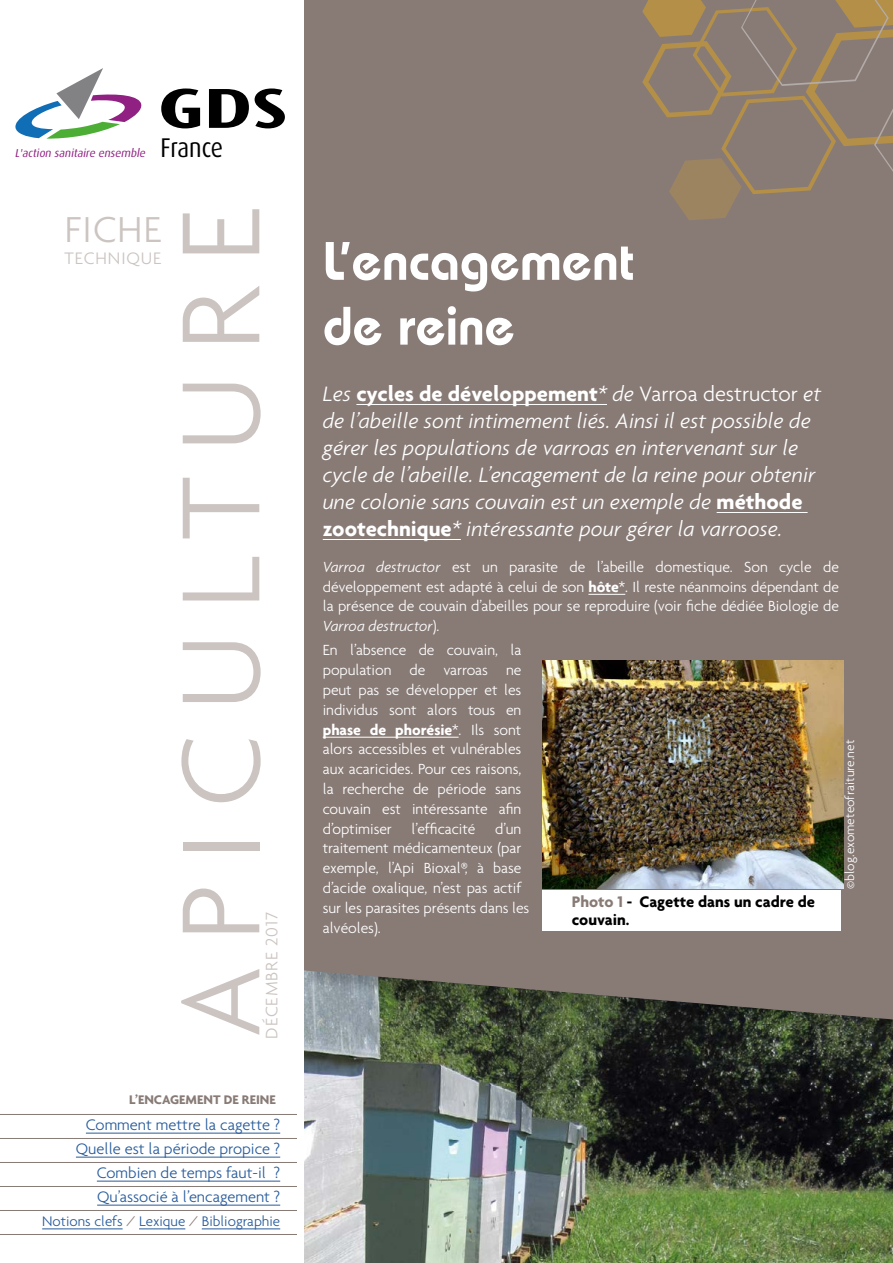
<style>
.page{position:relative;width:893px;height:1263px;background:#fff}
.page>*{position:absolute;margin:0;border:0;box-sizing:border-box;transform-origin:0 0}
.t1{font:300 120px "Agenda";letter-spacing:.21em;color:#cbc4c1}
.t2{font:600 54px/64.8px "Bauhaus";color:#fff}
.t3{font:300 39px "Agenda";letter-spacing:.03em;color:#cbc4c1}
.t4{font:27.15px "Dax";letter-spacing:-.01em;color:#000;scale:.87 1}
.t5{font:italic 300 22.5px/27px "Agenda";color:#fff}
.t6{font:300 18px "Agenda";letter-spacing:.05em;color:#cbc4c1}
.t7{font:300 16.5px/24px "Agenda";color:#275b9b;text-align:right}
.t8{font:700 16.5px/18px "Agenda";color:#000}
.t9{font:300 15.9px/19.8px "Agenda";letter-spacing:-.005em;color:#fff;text-align:justify}
.t10{font:300 15px "Agenda";color:#275b9b}
.t11{font:300 13.5px "Agenda";color:#fff}
.t12{font:700 13.5px "Agenda";color:#887b76}
.t13{font:italic 11.55px "Dax";color:#902082}
.s1{color:#887b76}
.s2{font-weight:700;font-style:normal}
.s3{font-style:normal}
.s4{font-style:italic}
.s5{font-weight:700}
</style>
<div class="page">
<img style="left:304px;top:1038px;width:589px;height:225px">
<div style="left:304px;top:0;width:589px;height:1019px;background:#887b76"></div>
<hr style="left:356px;top:404px;width:251px;height:1px;background:#fff">
<hr style="left:717px;top:512px;width:91px;height:1px;background:#fff">
<hr style="left:323px;top:539px;width:138px;height:1px;background:#fff">
<hr style="left:588px;top:594px;width:37px;height:1px;background:#fff">
<hr style="left:323px;top:737px;width:136px;height:1px;background:#fff">
<hr style="left:0;top:1114px;width:301px;height:1px;background:#887b76">
<hr style="left:0;top:1138px;width:301px;height:1px;background:#887b76">
<hr style="left:86px;top:1133px;width:194px;height:1px;background:#275b9b">
<hr style="left:0;top:1162px;width:301px;height:1px;background:#887b76">
<hr style="left:76px;top:1157px;width:204px;height:1px;background:#275b9b">
<hr style="left:0;top:1186px;width:301px;height:1px;background:#887b76">
<hr style="left:97px;top:1181px;width:183px;height:1px;background:#275b9b">
<hr style="left:0;top:1210px;width:301px;height:1px;background:#887b76">
<hr style="left:97px;top:1205px;width:183px;height:1px;background:#275b9b">
<hr style="left:0;top:1234px;width:301px;height:1px;background:#887b76">
<hr style="left:42px;top:1228px;width:81px;height:1px;background:#275b9b">
<hr style="left:139px;top:1228px;width:46px;height:1px;background:#275b9b">
<hr style="left:202px;top:1228px;width:78px;height:1px;background:#275b9b">
<svg style="left:161px;top:88px;width:39px;height:40px"></svg>
<svg style="left:209px;top:89px;width:40px;height:39px"></svg>
<svg style="left:255px;top:88px;width:30px;height:40px"></svg>
<svg style="left:15px;top:68px;width:127px;height:71px"></svg>
<svg style="left:642px;top:0;width:251px;height:220px;background:#8f7e6e"></svg>
<img style="left:542px;top:660px;width:302px;height:229px">
<div style="left:542px;top:890px;width:299px;height:40px;background:#fff"></div>
<div style="left:297px;top:0;width:7px;height:1263px;background:#fff"></div>
<p class="t13" style="left:15px;top:146px;width:134px">L'action sanitaire ensemble</p>
<h3 class="t4" style="left:161px;top:132px;width:74px">France</h3>
<h3 class="t3" style="left:65px;top:207px;width:98px">FICHE</h3>
<p class="t6" style="left:64px;top:247px;width:99px">TECHNIQUE</p>
<h1 class="t1" style="left:150px;top:1038px;width:833px;rotate:-90deg">APICULTURE</h1>
<p class="t6" style="left:261px;top:1039px;width:128px;rotate:-90deg">DÉCEMBRE 2017</p>
<p class="t12" style="left:129px;top:1091px;width:148px">L’ENCAGEMENT DE REINE</p>
<p class="t7" style="left:76px;top:1113px;width:206px">Comment mettre la cagette ?<br>Quelle est la période propice ?<br>Combien de temps faut-il ?<br>Qu’associé à l’encagement ?</p>
<p class="t10" style="left:42px;top:1213px;width:240px">Notions clefs <span class="s1">/</span> Lexique <span class="s1">/</span> Bibliographie</p>
<h2 class="t2" style="left:323px;top:228px;width:313px">L’encagement de reine</h2>
<p class="t5" style="left:323px;top:380px;width:500px">Les <span class="s2">cycles de développement</span>* de <span class="s3">Varroa destructor</span> et de l’abeille sont intimement liés. Ainsi il est possible de gérer les populations de varroas en intervenant sur le cycle de l’abeille. L’encagement de la reine pour obtenir une colonie sans couvain est un exemple de <span class="s2">méthode zootechnique</span>* intéressante pour gérer la varroose.</p>
<p class="t9" style="left:323px;top:557px;width:518px"><span class="s4">Varroa destructor</span> est un parasite de l’abeille domestique. Son cycle de développement est adapté à celui de son <span class="s5">hôte</span>*. Il reste néanmoins dépendant de la présence de couvain d’abeilles pour se reproduire (voir fiche dédiée Biologie de <span class="s4">Varroa destructor</span>).</p>
<p class="t9" style="left:323px;top:640px;width:208px;text-align:left">En l’absence de couvain, la population de varroas ne peut pas se développer et les individus sont alors tous en <span class="s5">phase de phorésie</span>*. Ils sont alors accessibles et vulnérables aux acaricides. Pour ces raisons, la recherche de période sans couvain est intéressante afin d’optimiser l’efficacité d’un traitement médicamenteux (par exemple, l’Api Bioxal®, à base d’acide oxalique, n’est pas actif sur les parasites présents dans les alvéoles).</p>
<p class="t11" style="left:842px;top:889px;width:151px;rotate:-90deg">©blog.exometeofraiture.net</p>
<p class="t8" style="left:572px;top:892px;width:244px"><span class="s1">Photo 1</span> - Cagette dans un cadre de couvain.</p>
</div>
